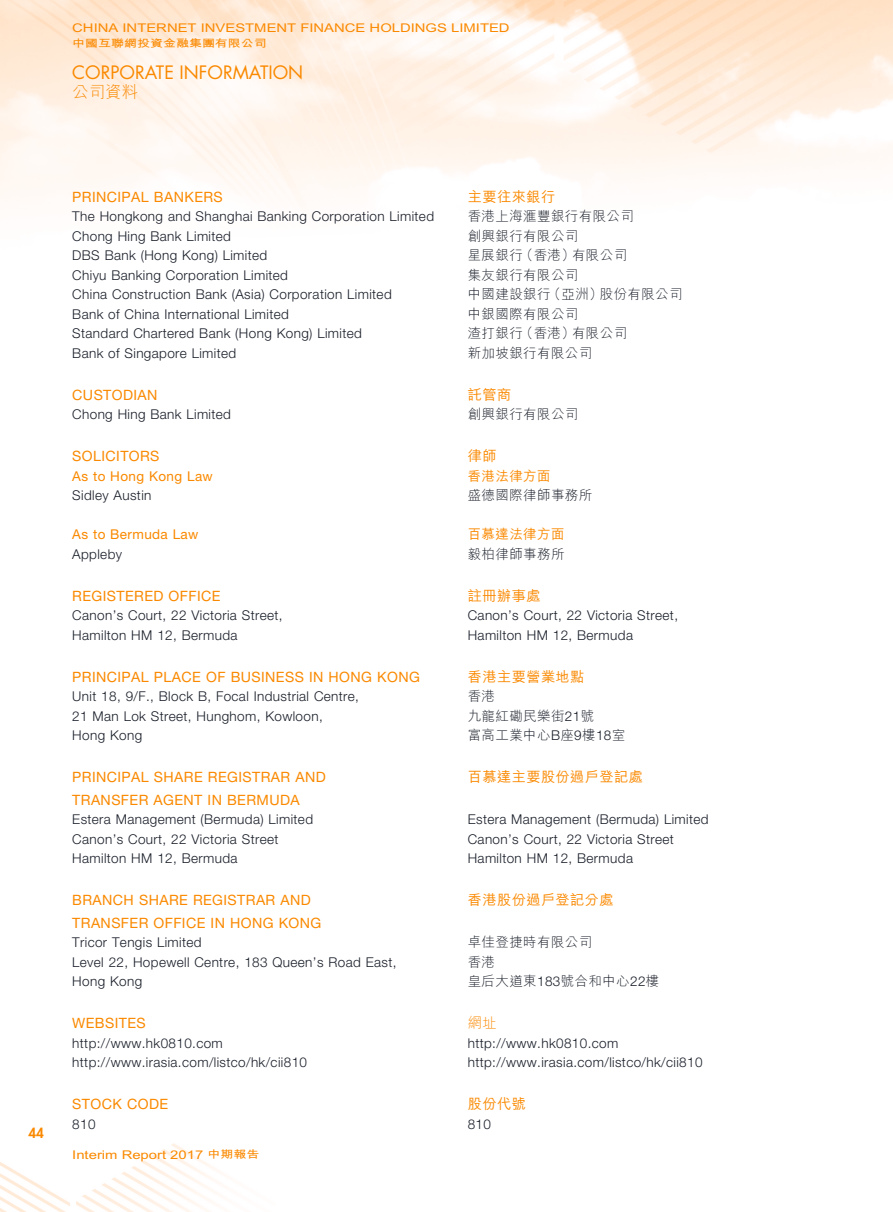
<style>
.page{position:relative;width:893px;height:1212px;background:#fff}
.page>*{position:absolute;margin:0;border:0;box-sizing:border-box;transform-origin:0 0}
.t1{font:18px "Futura Std";color:#fa8900}
.t2{font:300 16.5px "M Hei HK";color:#fa8900}
.t3{font:14.25px/22.5px "Helvetica Neue LT Std";letter-spacing:.03em;color:#fa8900}
.t4{font:500 14.25px "M Hei HK";letter-spacing:.03em;color:#fa8900}
.t5{font:300 14.25px "M Hei HK";color:#fa8900}
.t6{font:300 13.5px/19.5px "Helvetica Neue LT Std";letter-spacing:.03em;color:#191e29}
.t7{font:300 13.5px/19.5px "M Hei HK";letter-spacing:.03em;color:#191e29}
.t8{font:13.5px "Helvetica Neue LT Std";letter-spacing:.03em;color:#fa8900}
.t9{font:500 13.5px "M Hei HK";letter-spacing:.03em;color:#fa8900}
.t10{font:800 13.5px "Futura Std";color:#fa8900}
.t11{font:700 12px "M Hei HK";color:#fa8900;scale:1.24 1}
.t12{font:700 10.5px "M Hei HK";color:#fa8900;scale:1.24 1}
.s1{font-size:10.5px}
.s2{font-family:"Helvetica Neue LT Std"}
</style>
<div class="page">
<img style="left:0;top:0;width:893px;height:1212px">
<p class="t11" style="left:72px;top:19px;width:354px">CHINA INTERNET INVESTMENT FINANCE HOLDINGS LIMITED</p>
<p class="t12" style="left:72px;top:35px;width:158px">中國互聯網投資金融集團有限公司</p>
<h1 class="t1" style="left:72px;top:61px;width:233px">CORPORATE INFORMATION</h1>
<p class="t2" style="left:72px;top:80px;width:68px">公司資料</p>
<p class="t10" style="left:28px;top:1124px;width:17px">44</p>
<p class="t3" style="left:72px;top:185px;width:152px">PRINCIPAL BANKERS</p>
<p class="t6" style="left:72px;top:206px;width:363px">The Hongkong and Shanghai Banking Corporation Limited Chong Hing Bank Limited<br>DBS Bank (Hong Kong) Limited<br>Chiyu Banking Corporation Limited<br>China Construction Bank (Asia) Corporation Limited<br>Bank of China International Limited<br>Standard Chartered Bank (Hong Kong) Limited<br>Bank of Singapore Limited</p>
<p class="t3" style="left:72px;top:383px;width:87px">CUSTODIAN</p>
<p class="t6" style="left:72px;top:404px;width:160px">Chong Hing Bank Limited</p>
<p class="t3" style="left:72px;top:445px;width:89px">SOLICITORS</p>
<p class="t8" style="left:72px;top:468px;width:142px">As to Hong Kong Law</p>
<p class="t6" style="left:72px;top:485px;width:81px">Sidley Austin</p>
<p class="t8" style="left:72px;top:526px;width:128px">As to Bermuda Law</p>
<p class="t6" style="left:72px;top:544px;width:51px">Appleby</p>
<p class="t3" style="left:72px;top:584px;width:150px">REGISTERED OFFICE</p>
<p class="t6" style="left:72px;top:605px;width:212px">Canon’s Court, 22 Victoria Street,<br>Hamilton HM 12, Bermuda</p>
<p class="t3" style="left:72px;top:665px;width:349px">PRINCIPAL PLACE OF BUSINESS IN HONG KONG</p>
<p class="t6" style="left:72px;top:686px;width:288px">Unit 18, 9/F., Block B, Focal Industrial Centre,<br>21 Man Lok Street, Hunghom, Kowloon,<br>Hong Kong</p>
<p class="t3" style="left:72px;top:766px;width:255px">PRINCIPAL SHARE REGISTRAR AND<br>TRANSFER AGENT IN BERMUDA</p>
<p class="t6" style="left:72px;top:809px;width:242px">Estera Management (Bermuda) Limited<br>Canon’s Court, 22 Victoria Street<br>Hamilton HM 12, Bermuda</p>
<p class="t3" style="left:72px;top:889px;width:251px">BRANCH SHARE REGISTRAR AND<br>TRANSFER OFFICE IN HONG KONG</p>
<p class="t6" style="left:72px;top:932px;width:326px">Tricor Tengis Limited<br>Level 22, Hopewell Centre, 183 Queen’s Road East,<br>Hong Kong</p>
<p class="t3" style="left:72px;top:1012px;width:75px">WEBSITES</p>
<p class="t6" style="left:72px;top:1033px;width:236px">http://www.hk0810.com http://www.irasia.com/listco/hk/cii810</p>
<p class="t3" style="left:72px;top:1093px;width:97px">STOCK CODE</p>
<p class="t6" style="left:72px;top:1114px;width:25px">810</p>
<p class="t11" style="left:72px;top:1145px;width:152px">Interim Report 2017 <span class="s1">中期報告</span></p>
<p class="t4" style="left:468px;top:186px;width:89px">主要往來銀行</p>
<p class="t7" style="left:468px;top:206px;width:216px">香港上海滙豐銀行有限公司<br>創興銀行有限公司<br>星展銀行（香港）有限公司<br>集友銀行有限公司<br>中國建設銀行（亞洲）股份有限公司中銀國際有限公司<br>渣打銀行（香港）有限公司<br>新加坡銀行有限公司</p>
<p class="t4" style="left:468px;top:384px;width:45px">託管商</p>
<p class="t7" style="left:468px;top:404px;width:112px">創興銀行有限公司</p>
<p class="t4" style="left:468px;top:445px;width:30px">律師</p>
<p class="t9" style="left:468px;top:466px;width:84px">香港法律方面</p>
<p class="t7" style="left:468px;top:485px;width:126px">盛德國際律師事務所</p>
<p class="t9" style="left:468px;top:524px;width:98px">百慕達法律方面</p>
<p class="t7" style="left:468px;top:543px;width:98px">毅柏律師事務所</p>
<p class="t4" style="left:468px;top:585px;width:74px">註冊辦事處</p>
<p class="t6" style="left:468px;top:605px;width:212px">Canon’s Court, 22 Victoria Street,<br>Hamilton HM 12, Bermuda</p>
<p class="t4" style="left:468px;top:666px;width:118px">香港主要營業地點</p>
<p class="t7" style="left:468px;top:686px;width:159px">香港<br>九龍紅磡民樂街<span class="s2">21</span>號<br>富高工業中心<span class="s2">B</span>座<span class="s2">9</span>樓<span class="s2">18</span>室</p>
<p class="t4" style="left:468px;top:766px;width:177px">百慕達主要股份過戶登記處</p>
<p class="t6" style="left:468px;top:809px;width:242px">Estera Management (Bermuda) Limited<br>Canon’s Court, 22 Victoria Street<br>Hamilton HM 12, Bermuda</p>
<p class="t4" style="left:468px;top:889px;width:148px">香港股份過戶登記分處</p>
<p class="t7" style="left:468px;top:932px;width:193px">卓佳登捷時有限公司<br>香港<br>皇后大道東<span class="s2">183</span>號合和中心<span class="s2">22</span>樓</p>
<p class="t5" style="left:468px;top:1013px;width:30px">網址</p>
<p class="t6" style="left:468px;top:1033px;width:236px">http://www.hk0810.com http://www.irasia.com/listco/hk/cii810</p>
<p class="t4" style="left:468px;top:1093px;width:60px">股份代號</p>
<p class="t6" style="left:468px;top:1114px;width:25px">810</p>
</div>
